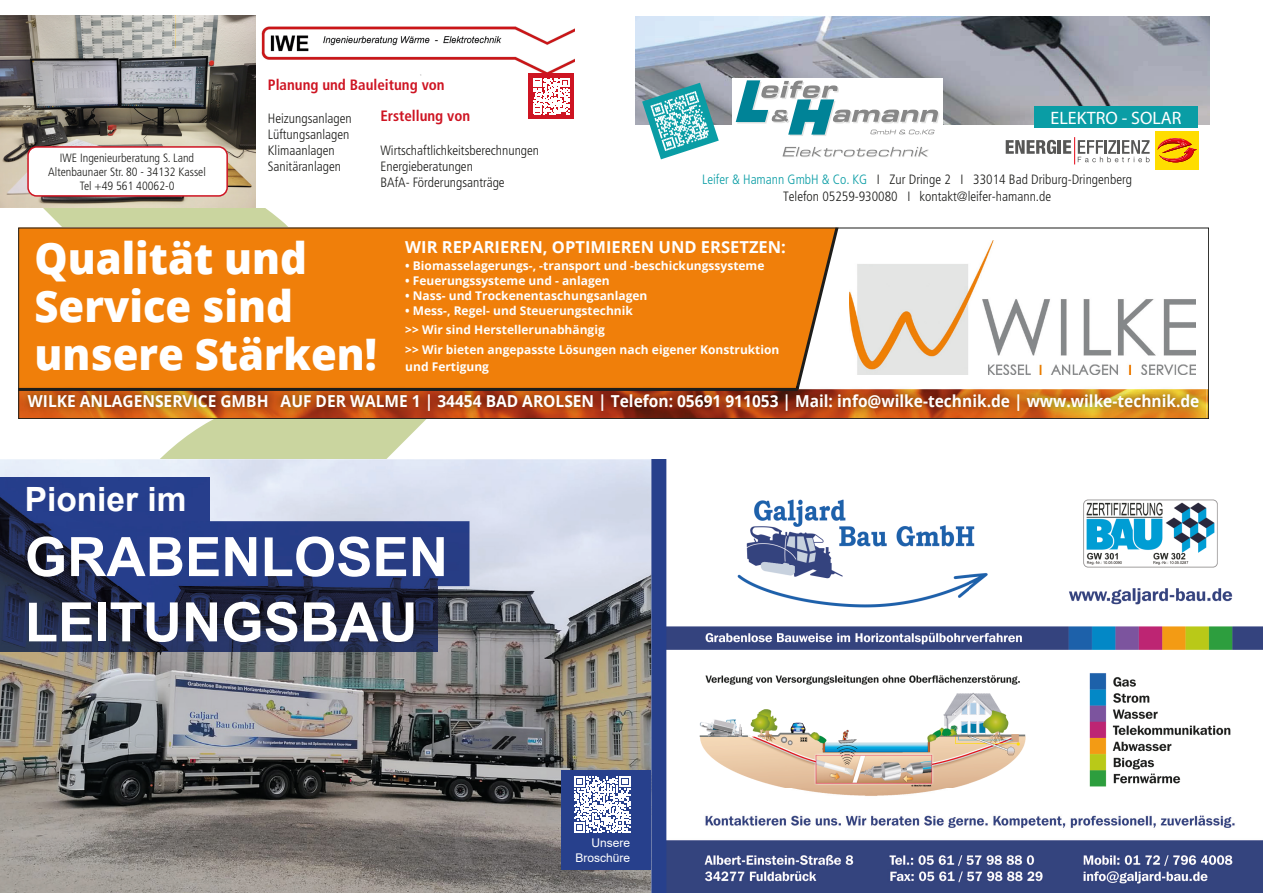
<style>
.page{position:relative;width:1263px;height:893px;background:#fff}
.page>*{position:absolute;margin:0;border:0;box-sizing:border-box;transform-origin:0 0}
.t1{font:700 54.45px/65.2px "Arial";color:#fff}
.t2{font:800 43.5px/48px "Open Sans";color:#fff;scale:.96 1}
.t3{font:700 33.45px "Arial";color:#fff}
.t4{font:18px "Myriad Pro";color:#fff}
.t5{font:700 16.5px "Open Sans";color:#fff;scale:.94 1}
.t6{font:700 16.5px "Open Sans";color:#fff}
.t7{font:700 condensed 15px "Frutiger LT Std";color:#ce1422}
.t8{font:300 condensed 13.5px/16.2px "Frutiger LT Std";color:#1d1d1b}
.t9{font:700 12px/19.2px "Open Sans";color:#fff}
.t10{font:300 condensed 12px/14.4px "Frutiger LT Std";color:#1d1d1b;text-align:center}
.t11{font:12px/14.4px "Arial";color:#fff;text-align:right}
.s1{color:#0a9da5}
</style>
<div class="page">
<svg style="left:0;top:207px;width:454px;height:252px"></svg>
<img style="left:636px;top:17px;width:574px;height:108px">
<div style="left:732px;top:78px;width:211px;height:81px;background:#fff"></div>
<svg style="left:782px;top:147px;width:147px;height:10px"></svg>
<svg style="left:736px;top:80px;width:203px;height:56px"></svg>
<div style="left:1034px;top:106px;width:164px;height:21px;background:#0a9da5"></div>
<svg style="left:642px;top:83px;width:77px;height:76px"></svg>
<div style="left:1155px;top:131px;width:43px;height:38px;background:#fd0"></div>
<svg style="left:1157px;top:138px;width:39px;height:24px"></svg>
<svg style="left:1006px;top:140px;width:50px;height:14px"></svg>
<hr style="left:1058px;top:140px;width:3px;height:14px;background:#575756">
<svg style="left:1063px;top:137px;width:87px;height:27px"></svg>
<div style="left:20px;top:230px;width:773px;height:156px;background:#f07f0a"></div>
<img style="left:850px;top:240px;width:345px;height:135px">
<img style="left:20px;top:386px;width:773px;height:2px">
<svg style="left:793px;top:230px;width:45px;height:159px"></svg>
<img style="left:20px;top:389px;width:1186px;height:28px">
<hr style="left:18px;top:388px;width:780px;height:3px;background:#1d1d1b">
<div style="left:18px;top:228px;width:1191px;height:191px;border:1px solid #1d1d1b"></div>
<img style="left:0;top:16px;width:255px;height:191px">
<img style="left:261px;top:26px;width:313px;height:49px">
<div style="left:28px;top:147px;width:199px;height:49px;background:#fff;border-radius:9px"></div>
<div style="left:27px;top:146px;width:201px;height:51px;border:2px solid #ce1422;border-radius:9px"></div>
<div style="left:528px;top:73px;width:46px;height:46px;background:#ce1422"></div>
<svg style="left:533px;top:78px;width:36px;height:36px"></svg>
<img style="left:0;top:459px;width:651px;height:434px">
<div style="left:0;top:477px;width:210px;height:44px;background:#263e8c"></div>
<img style="left:0;top:521px;width:470px;height:65px">
<img style="left:0;top:586px;width:437px;height:66px">
<div style="left:561px;top:770px;width:90px;height:99px;background:#27408c"></div>
<svg style="left:574px;top:776px;width:56px;height:57px"></svg>
<svg style="left:651px;top:459px;width:612px;height:434px"></svg>
<p class="t10" style="left:48px;top:150px;width:159px">IWE Ingenieurberatung S. Land<br>Altenbaunaer Str. 80 - 34132 Kassel<br>Tel +49 561 40062-0</p>
<p class="t7" style="left:268px;top:76px;width:178px">Planung und Bauleitung von</p>
<p class="t8" style="left:268px;top:110px;width:85px">Heizungsanlagen<br>Lüftungsanlagen<br>Klimaanlagen<br>Sanitäranlagen</p>
<p class="t7" style="left:380px;top:107px;width:91px">Erstellung von</p>
<p class="t8" style="left:380px;top:142px;width:160px">Wirtschaftlichkeitsberechnungen<br>Energieberatungen<br>BAfA- Förderungsanträge</p>
<p class="t4" style="left:1050px;top:106px;width:133px">ELEKTRO - SOLAR</p>
<p class="t8" style="left:702px;top:172px;width:431px;text-align:center"><span class="s1">Leifer &amp; Hamann GmbH &amp; Co. KG</span> I Zur Dringe 2 I 33014 Bad Driburg-Dringenberg<br>Telefon 05259-930080 I kontakt@leifer-hamann.de</p>
<p class="t2" style="left:34px;top:232px;width:358px">Qualität und<br>Service sind unsere Stärken!</p>
<p class="t6" style="left:405px;top:235px;width:382px">WIR REPARIEREN, OPTIMIEREN UND ERSETZEN:</p>
<p class="t9" style="left:405px;top:256px;width:361px">• Biomasselagerungs-, -transport und -beschickungssysteme</p>
<p class="t9" style="left:405px;top:271px;width:206px">• Feuerungssysteme und - anlagen</p>
<p class="t9" style="left:405px;top:286px;width:244px">• Nass- und Trockenentaschungsanlagen</p>
<p class="t9" style="left:405px;top:301px;width:376px">• Mess-, Regel- und Steuerungstechnik<br>&gt;&gt; Wir sind Herstellerunabhängig<br>&gt;&gt; Wir bieten angepasste Lösungen nach eigener Konstruktion</p>
<p class="t9" style="left:405px;top:357px;width:85px">und Fertigung</p>
<p class="t5" style="left:28px;top:389px;width:1248px">WILKE ANLAGENSERVICE GMBH AUF DER WALME 1 | 34454 BAD AROLSEN | Telefon: 05691 911053 | Mail: info@wilke-technik.de | www.wilke-technik.de</p>
<h3 class="t3" style="left:25px;top:475px;width:163px">Pionier im</h3>
<h1 class="t1" style="left:25px;top:525px;width:425px">GRABENLOSEN<br>LEITUNGSBAU</h1>
<p class="t11" style="left:575px;top:836px;width:56px">Unsere<br>Broschüre</p>
</div>
